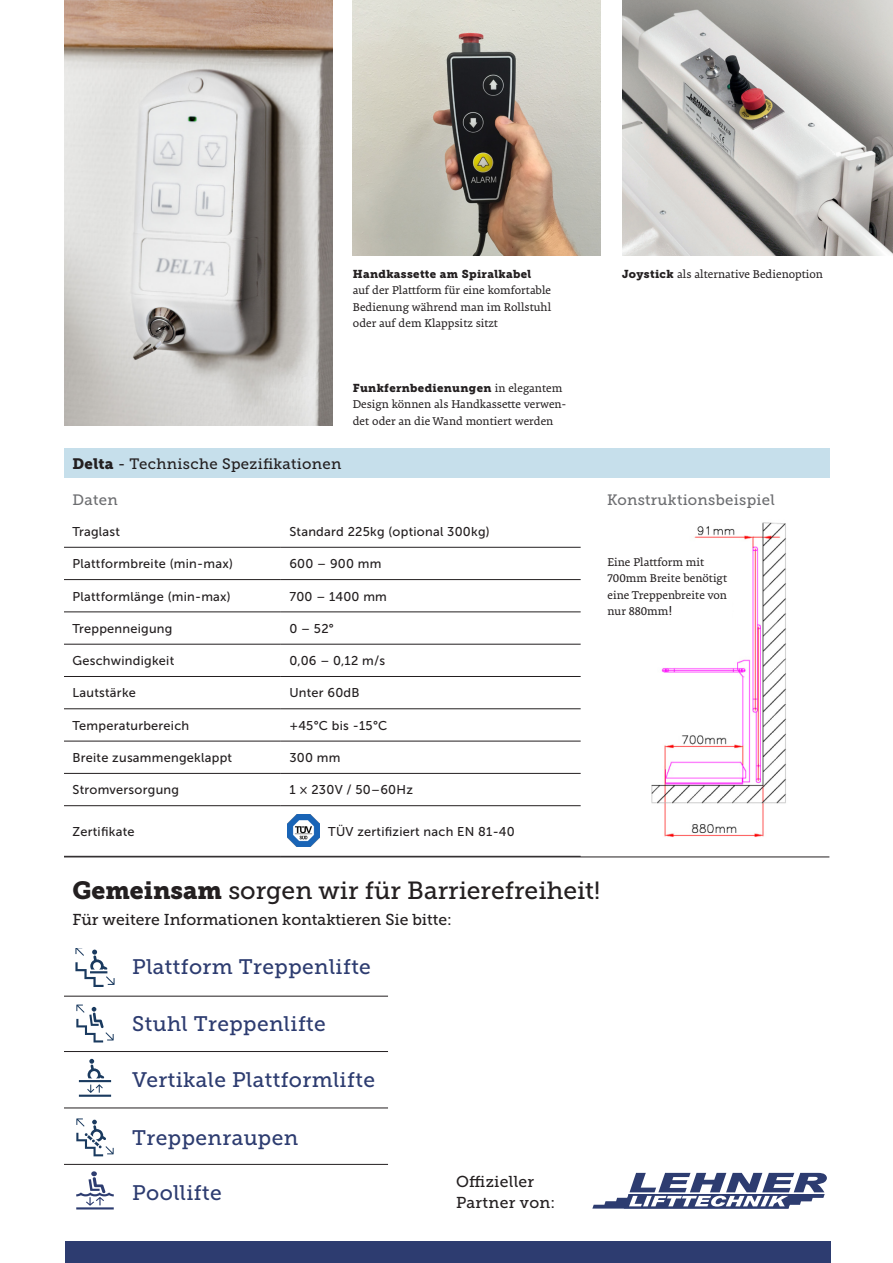
<style>
.page{position:relative;width:893px;height:1263px;background:#fff}
.page>*{position:absolute;margin:0;border:0;box-sizing:border-box;transform-origin:0 0}
.Intro_Stairclimber{font:24.75px "Museo Slab 500";color:#231f20}
.t1{font:21px "Museo Slab 500";letter-spacing:.02em;color:#2d3c70}
.Intro_Stairclimber-2{font:15.75px "Museo Slab 500";color:#231f20}
.Tabelle_linke_Spalte{font:15.75px "Museo Slab 500";letter-spacing:.02em;color:#231f20}
.H_Technical_Specific{font:15px "Museo Slab 500";letter-spacing:.02em;color:#231f20}
.H2_technical_Specifi{font:15px "Museo Slab 500";letter-spacing:.02em;color:#6c6d70}
.Tabelle_Text{font:12.75px "Museo Sans 500";letter-spacing:.02em;color:#231f20}
.Bildtexte{font:12.3px/16.5px "Premiera";color:#231f20}
.H_Technical_Specific-2{font:12.3px/16.5px "Premiera";color:#231f20}
.Bildtexte-2{font:11.4px "Museo Slab 900";letter-spacing:.03em;color:#231f20}
.s1{font-family:"Premiera";font-size:12.3px}
.s2{font-family:"Museo Slab 900"}
.s3{font-family:"Museo Slab 900";font-size:11.4px}
.s4{font-family:"Museo Sans 500";font-size:12.75px}
</style>
<div class="page">
<div style="left:65px;top:1242px;width:765px;height:21px;background:#2d3c70"></div>
<div style="left:64px;top:449px;width:765px;height:29px;background:#c6dfeb"></div>
<hr style="left:64px;top:856px;width:765px;height:1px;background:#231f20">
<hr style="left:64px;top:1164px;width:324px;height:1px;background:#231f20">
<hr style="left:64px;top:1108px;width:324px;height:1px;background:#231f20">
<hr style="left:64px;top:1051px;width:324px;height:1px;background:#231f20">
<hr style="left:64px;top:996px;width:324px;height:1px;background:#231f20">
<svg style="left:76px;top:1171px;width:38px;height:38px"></svg>
<svg style="left:76px;top:1004px;width:38px;height:38px"></svg>
<svg style="left:75px;top:948px;width:40px;height:38px"></svg>
<svg style="left:79px;top:1059px;width:32px;height:38px"></svg>
<svg style="left:76px;top:1118px;width:38px;height:38px"></svg>
<img style="left:64px;top:0;width:268px;height:425px">
<img style="left:353px;top:0;width:248px;height:255px">
<img style="left:622px;top:0;width:271px;height:255px">
<svg style="left:587px;top:1172px;width:244px;height:88px"></svg>
<hr style="left:64px;top:547px;width:217px;height:1px;background:#231f20">
<hr style="left:281px;top:547px;width:300px;height:1px;background:#231f20">
<hr style="left:64px;top:579px;width:217px;height:1px;background:#231f20">
<hr style="left:281px;top:579px;width:300px;height:1px;background:#231f20">
<hr style="left:64px;top:612px;width:217px;height:1px;background:#231f20">
<hr style="left:281px;top:612px;width:300px;height:1px;background:#231f20">
<hr style="left:64px;top:644px;width:217px;height:1px;background:#231f20">
<hr style="left:281px;top:644px;width:300px;height:1px;background:#231f20">
<hr style="left:64px;top:676px;width:217px;height:1px;background:#231f20">
<hr style="left:281px;top:676px;width:300px;height:1px;background:#231f20">
<hr style="left:64px;top:708px;width:217px;height:1px;background:#231f20">
<hr style="left:281px;top:708px;width:300px;height:1px;background:#231f20">
<hr style="left:64px;top:741px;width:217px;height:1px;background:#231f20">
<hr style="left:281px;top:741px;width:300px;height:1px;background:#231f20">
<hr style="left:64px;top:773px;width:217px;height:1px;background:#231f20">
<hr style="left:281px;top:773px;width:300px;height:1px;background:#231f20">
<hr style="left:64px;top:805px;width:217px;height:1px;background:#231f20">
<hr style="left:281px;top:805px;width:300px;height:1px;background:#231f20">
<img style="left:651px;top:522px;width:135px;height:315px">
<div style="left:607px;top:556px;width:125px;height:62px;background:#fff"></div>
<img style="left:287px;top:814px;width:33px;height:33px">
<p class="Bildtexte-2" style="left:353px;top:267px;width:180px">Handkassette am Spiralkabel</p>
<p class="Bildtexte" style="left:353px;top:282px;width:200px;text-align:justify">auf der Plattform für eine komfortable Bedienung während man im Rollstuhl oder auf dem Klappsitz sitzt</p>
<p class="Bildtexte-2" style="left:353px;top:381px;width:211px">Funkfernbedienungen <span class="s1">in elegantem</span></p>
<p class="Bildtexte" style="left:353px;top:396px;width:215px">Design können als Handkassette verwen&shy;det oder an die Wand montiert werden</p>
<p class="H_Technical_Specific" style="left:73px;top:455px;width:270px"><span class="s2">Delta</span> - Technische Spezifikationen</p>
<p class="Bildtexte" style="left:622px;top:266px;width:202px"><span class="s3">Joystick</span> als alternative Bedienoption</p>
<p class="H2_technical_Specifi" style="left:73px;top:491px;width:47px">Daten</p>
<p class="H2_technical_Specifi" style="left:607px;top:491px;width:169px">Konstruktionsbeispiel</p>
<p class="Tabelle_Text" style="left:73px;top:524px;width:49px">Traglast</p>
<p class="Tabelle_Text" style="left:289px;top:524px;width:202px">Standard 225kg (optional 300kg)</p>
<p class="Tabelle_Text" style="left:73px;top:557px;width:162px">Plattformbreite (min-max)</p>
<p class="Tabelle_Text" style="left:289px;top:557px;width:94px">600 – 900 mm</p>
<p class="Tabelle_Text" style="left:73px;top:589px;width:160px">Plattformlänge (min-max)</p>
<p class="Tabelle_Text" style="left:289px;top:589px;width:99px">700 – 1400 mm</p>
<p class="Tabelle_Text" style="left:73px;top:621px;width:101px">Treppenneigung</p>
<p class="Tabelle_Text" style="left:289px;top:621px;width:46px">0 – 52°</p>
<p class="Tabelle_Text" style="left:73px;top:654px;width:103px">Geschwindigkeit</p>
<p class="Tabelle_Text" style="left:289px;top:654px;width:97px">0,06 – 0,12 m/s</p>
<p class="Tabelle_Text" style="left:73px;top:686px;width:65px">Lautstärke</p>
<p class="Tabelle_Text" style="left:289px;top:686px;width:72px">Unter 60dB</p>
<p class="Tabelle_Text" style="left:73px;top:718px;width:118px">Temperaturbereich</p>
<p class="Tabelle_Text" style="left:289px;top:718px;width:100px">+45°C bis -15°C</p>
<p class="Tabelle_Text" style="left:73px;top:751px;width:161px">Breite zusammengeklappt</p>
<p class="Tabelle_Text" style="left:289px;top:751px;width:53px">300 mm</p>
<p class="Tabelle_Text" style="left:73px;top:783px;width:108px">Stromversorgung</p>
<p class="Tabelle_Text" style="left:289px;top:783px;width:125px">1 × 230V / 50–60Hz</p>
<p class="Tabelle_Text" style="left:73px;top:824px;width:64px">Zertifikate</p>
<p class="Tabelle_Text" style="left:328px;top:824px;width:188px">TÜV zertifiziert nach EN 81-40</p>
<p class="H_Technical_Specific-2" style="left:607px;top:554px;width:121px">Eine Plattform mit<br>700mm Breite benötigt eine Treppenbreite von nur 880mm<span class="s4">!</span></p>
<p class="Intro_Stairclimber" style="left:73px;top:876px;width:529px"><span class="s2">Gemeinsam</span> sorgen wir für Barrierefreiheit!</p>
<p class="Intro_Stairclimber-2" style="left:73px;top:910px;width:381px">Für weitere Informationen kontaktieren Sie bitte:</p>
<h2 class="t1" style="left:132px;top:955px;width:240px">Plattform Treppenlifte</h2>
<h2 class="t1" style="left:132px;top:1012px;width:195px">Stuhl Treppenlifte</h2>
<h2 class="t1" style="left:132px;top:1068px;width:244px">Vertikale Plattformlifte</h2>
<h2 class="t1" style="left:132px;top:1126px;width:168px">Treppenraupen</h2>
<h2 class="t1" style="left:132px;top:1180px;width:91px">Poollifte</h2>
<p class="Tabelle_linke_Spalte" style="left:456px;top:1172px;width:80px">Offizieller</p>
<p class="Tabelle_linke_Spalte" style="left:456px;top:1193px;width:101px">Partner von:</p>
</div>
